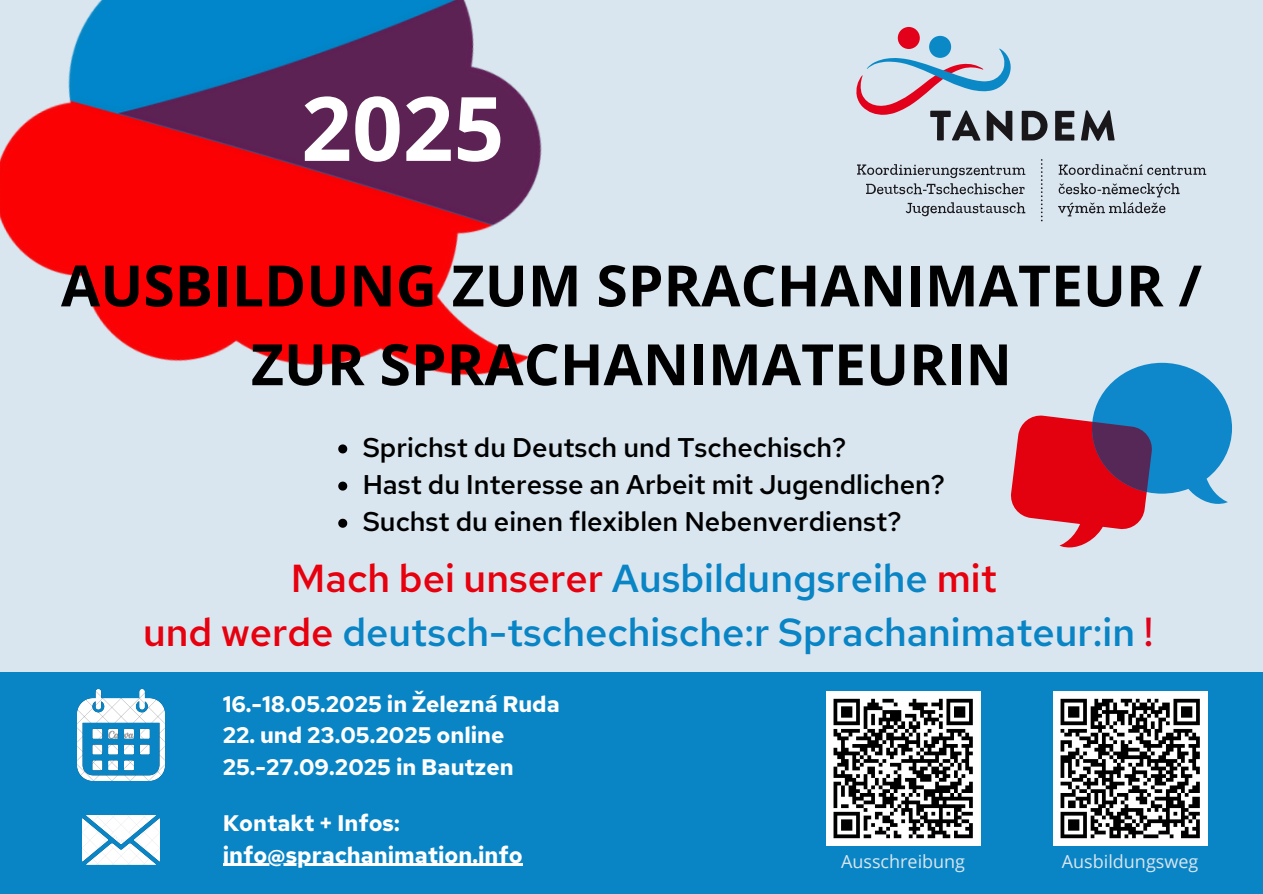
<style>
.page{position:relative;width:1263px;height:894px;background:#fff}
.page>*{position:absolute;margin:0;border:0;box-sizing:border-box;transform-origin:0 0}
.t1{font:700 88.95px "Open Sans";color:#fff}
.t2{font:700 57px/78.8px "Open Sans";color:#000;text-align:center}
.t3{font:600 39px/54px "Red Hat Text";color:#0984c5;text-align:center}
.t4{font:600 27px "Red Hat Text";color:#000}
.t5{font:700 22.5px/31.5px "Red Hat Text";color:#fff}
.t6{font:18px "Open Sans";color:#d9e6ef}
.s1{color:#e7000e}
.s2{color:#e2001a}
</style>
<div class="page">
<div style="left:0;top:0;width:1263px;height:893px;background:#d9e6ef"></div>
<svg style="left:1022px;top:111px;width:25px;height:29px"></svg>
<svg style="left:1055px;top:111px;width:19px;height:29px"></svg>
<svg style="left:1081px;top:110px;width:34px;height:31px"></svg>
<svg style="left:856px;top:49px;width:156px;height:92px"></svg>
<div style="left:929px;top:36px;width:22px;height:22px;background:#0b89c6;border-radius:50%"></div>
<div style="left:898px;top:27px;width:22px;height:22px;background:#e2001a;border-radius:50%"></div>
<svg style="left:906px;top:202px;width:119px;height:14px"></svg>
<svg style="left:857px;top:164px;width:168px;height:30px"></svg>
<svg style="left:1058px;top:183px;width:122px;height:33px"></svg>
<svg style="left:1059px;top:164px;width:147px;height:11px"></svg>
<svg style="left:1041px;top:159px;width:2px;height:62px"></svg>
<div style="left:0;top:672px;width:1263px;height:221px;background:#0984c5"></div>
<div style="left:826px;top:691px;width:154px;height:154px;background:#fff"></div>
<svg style="left:833px;top:698px;width:140px;height:141px"></svg>
<div style="left:1053px;top:691px;width:154px;height:154px;background:#fff"></div>
<svg style="left:1060px;top:698px;width:140px;height:141px"></svg>
<img style="left:77px;top:689px;width:88px;height:91px">
<img style="left:0;top:0;width:542px;height:454px">
<svg style="left:1011px;top:363px;width:221px;height:184px"></svg>
<img style="left:82px;top:815px;width:78px;height:49px">
<svg style="left:338px;top:444px;width:9px;height:9px"></svg>
<svg style="left:338px;top:481px;width:9px;height:9px"></svg>
<svg style="left:338px;top:518px;width:9px;height:9px"></svg>
<hr style="left:223px;top:863px;width:300px;height:2px;background:#fff">
<p class="t1" style="left:301px;top:66px;width:205px">2025</p>
<h2 class="t2" style="left:61px;top:245px;width:1142px">AUSBILDUNG ZUM SPRACHANIMATEUR /<br>ZUR SPRACHANIMATEURIN</h2>
<p class="t4" style="left:363px;top:429px;width:485px">Sprichst du Deutsch und Tschechisch?</p>
<p class="t4" style="left:363px;top:466px;width:584px">Hast du Interesse an Arbeit mit Jugendlichen?</p>
<p class="t4" style="left:363px;top:503px;width:540px">Suchst du einen flexiblen Nebenverdienst?</p>
<h3 class="t3" style="left:143px;top:551px;width:1012px"><span class="s1">Mach bei unserer</span> Ausbildungsreihe <span class="s1">mit<br>und werde</span> deutsch-tschechische:r Sprachanimateur:in <span class="s2">!</span></h3>
<p class="t5" style="left:223px;top:687px;width:339px">16.-18.05.2025 in Železná Ruda</p>
<p class="t5" style="left:223px;top:719px;width:292px">22. und 23.05.2025 online<br>25.-27.09.2025 in Bautzen</p>
<h5 class="t5" style="left:223px;top:807px;width:179px">Kontakt + Infos:</h5>
<p class="t5" style="left:223px;top:838px;width:301px">info@sprachanimation.info</p>
<h5 class="t6" style="left:841px;top:848px;width:126px">Ausschreibung</h5>
<p class="t6" style="left:1062px;top:848px;width:138px">Ausbildungsweg</p>
</div>
